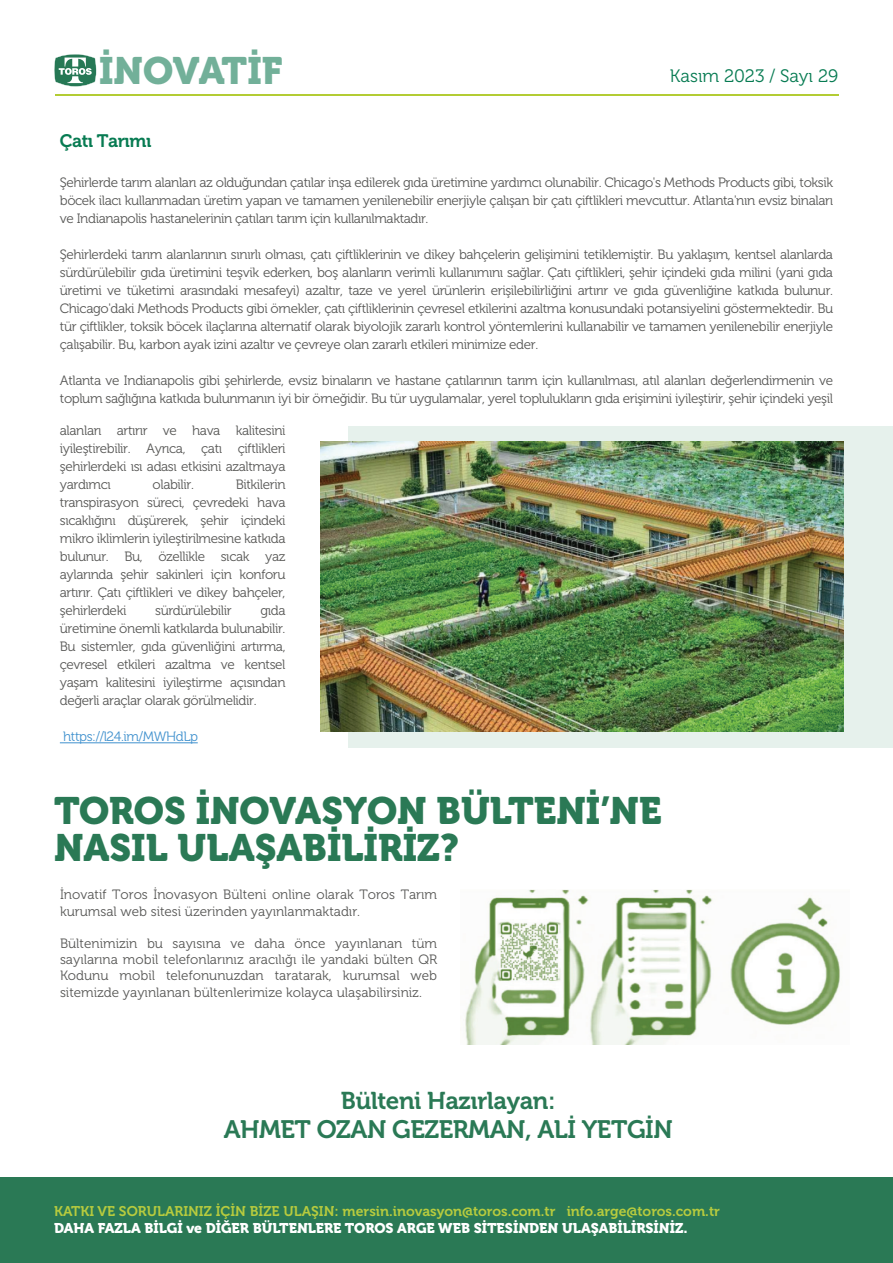
<style>
.page{position:relative;width:893px;height:1263px;background:#fff}
.page>*{position:absolute;margin:0;border:0;box-sizing:border-box;transform-origin:0 0}
.t1{font:37.95px/37.2px "Museo 900";color:#2a7955}
.t2{font:37.95px "Museo 900";color:#72b099}
.t3{font:25.2px "Museo 700";letter-spacing:-.02em;color:#2a7955}
.t4{font:24.3px "Museo 700";letter-spacing:-.015em;color:#2a7955}
.t5{font:18px "Museo 300";color:#077b52}
.t6{font:18px "Museo 700";letter-spacing:-.03em;color:#077b52}
.t7{font:14.1px "Museo 700";color:#b7cb3e}
.t8{font:14.1px "Museo 900";color:#fff}
.t9{font:13.5px/18px "Museo 300";letter-spacing:-.03em;color:#575755;text-align:justify}
.t10{font:13.5px/16.2px "Museo 300";color:#575755}
.t11{font:13.5px "Museo 300";letter-spacing:-.03em;color:#4091ce}
</style>
<div class="page">
<hr style="left:55px;top:94px;width:783px;height:2px;background:#b3cc34">
<svg style="left:54px;top:54px;width:43px;height:33px"></svg>
<div style="left:349px;top:426px;width:544px;height:322px;background:#e6f1ec"></div>
<img style="left:321px;top:442px;width:522px;height:289px">
<hr style="left:60px;top:742px;width:138px;height:1px;background:#4091ce">
<div style="left:0;top:1177px;width:893px;height:86px;background:#2a7955"></div>
<img style="left:465px;top:890px;width:375px;height:154px">
<h1 class="t2" style="left:99px;top:49px;width:185px">İNOVATİF</h1>
<h3 class="t5" style="left:670px;top:67px;width:170px">Kasım 2023 / Sayı 29</h3>
<h3 class="t6" style="left:60px;top:131px;width:93px">Çatı Tarımı</h3>
<p class="t9" style="left:60px;top:174px;width:775px">Şehirlerde tarım alanları az olduğundan çatılar inşa edilerek gıda üretimine yardımcı olunabilir. Chicago's Methods Products gibi, toksik böcek ilacı kullanmadan üretim yapan ve tamamen yenilenebilir enerjiyle çalışan bir çatı çiftlikleri mevcuttur. Atlanta'nın evsiz binaları ve Indianapolis hastanelerinin çatıları tarım için kullanılmaktadır.</p>
<p class="t9" style="left:60px;top:246px;width:775px">Şehirlerdeki tarım alanlarının sınırlı olması, çatı çiftliklerinin ve dikey bahçelerin gelişimini tetiklemiştir. Bu yaklaşım, kentsel alanlarda sürdürülebilir gıda üretimini teşvik ederken, boş alanların verimli kullanımını sağlar. Çatı çiftlikleri, şehir içindeki gıda milini (yani gıda üretimi ve tüketimi arasındaki mesafeyi) azaltır, taze ve yerel ürünlerin erişilebilirliğini artırır ve gıda güvenliğine katkıda bulunur.<br>Chicago'daki Methods Products gibi örnekler, çatı çiftliklerinin çevresel etkilerini azaltma konusundaki potansiyelini göstermektedir. Bu tür çiftlikler, toksik böcek ilaçlarına alternatif olarak biyolojik zararlı kontrol yöntemlerini kullanabilir ve tamamen yenilenebilir enerjiyle çalışabilir. Bu, karbon ayak izini azaltır ve çevreye olan zararlı etkileri minimize eder.</p>
<p class="t9" style="left:60px;top:372px;width:775px">Atlanta ve Indianapolis gibi şehirlerde, evsiz binaların ve hastane çatılarının tarım için kullanılması, atıl alanları değerlendirmenin ve toplum sağlığına katkıda bulunmanın iyi bir örneğidir. Bu tür uygulamalar, yerel toplulukların gıda erişimini iyileştirir, şehir içindeki yeşil</p>
<p class="t9" style="left:60px;top:422px;width:227px">alanları artırır ve hava kalitesini iyileştirebilir. Ayrıca, çatı çiftlikleri şehirlerdeki ısı adası etkisini azaltmaya yardımcı</p>
<p class="t9" style="left:60px;top:476px;width:227px;text-indent:176px">Bitkilerin transpirasyon süreci, çevredeki hava sıcaklığını düşürerek, şehir içindeki mikro iklimlerin iyileştirilmesine katkıda bulunur. Bu, özellikle sıcak yaz aylarında şehir sakinleri için konforu artırır. Çatı çiftlikleri ve dikey bahçeler, şehirlerdeki</p>
<p class="t9" style="left:153px;top:476px;width:43px">olabilir.</p>
<p class="t9" style="left:60px;top:602px;width:227px;text-indent:201px">gıda üretimine önemli katkılarda bulunabilir.<br>Bu sistemler, gıda güvenliğini artırma, çevresel etkileri azaltma ve kentsel yaşam kalitesini iyileştirme açısından değerli araçlar olarak görülmelidir.</p>
<p class="t11" style="left:63px;top:729px;width:136px">https://l24.im/MWHdLp</p>
<p class="t9" style="left:155px;top:602px;width:78px">sürdürülebilir</p>
<h1 class="t1" style="left:54px;top:792px;width:609px">TOROS İNOVASYON BÜLTENİ’NE<br>NASIL ULAŞABİLİRİZ?</h1>
<p class="t10" style="left:60px;top:887px;width:379px">İnovatif Toros İnovasyon Bülteni online olarak Toros Tarım kurumsal web sitesi üzerinden yayınlanmaktadır.</p>
<p class="t9" style="left:60px;top:935px;width:379px;line-height:16.2px">Bültenimizin bu sayısına ve daha önce yayınlanan tüm sayılarına mobil telefonlarınız aracılığı ile yandaki bülten QR Kodunu mobil telefonunuzdan taratarak, kurumsal web sitemizde yayınlanan bültenlerimize kolayca ulaşabilirsiniz.</p>
<h3 class="t4" style="left:341px;top:1087px;width:216px">Bülteni Hazırlayan:</h3>
<h2 class="t3" style="left:224px;top:1116px;width:451px">AHMET OZAN GEZERMAN, ALİ YETGİN</h2>
<p class="t7" style="left:54px;top:1203px;width:667px">KATKI VE SORULARINIZ İÇİN BİZE ULAŞIN: mersin.inovasyon@toros.com.tr info.arge@toros.com.tr</p>
<p class="t8" style="left:54px;top:1220px;width:635px">DAHA FAZLA BİLGİ ve DİĞER BÜLTENLERE TOROS ARGE WEB SİTESİNDEN ULAŞABİLİRSİNİZ.</p>
</div>
